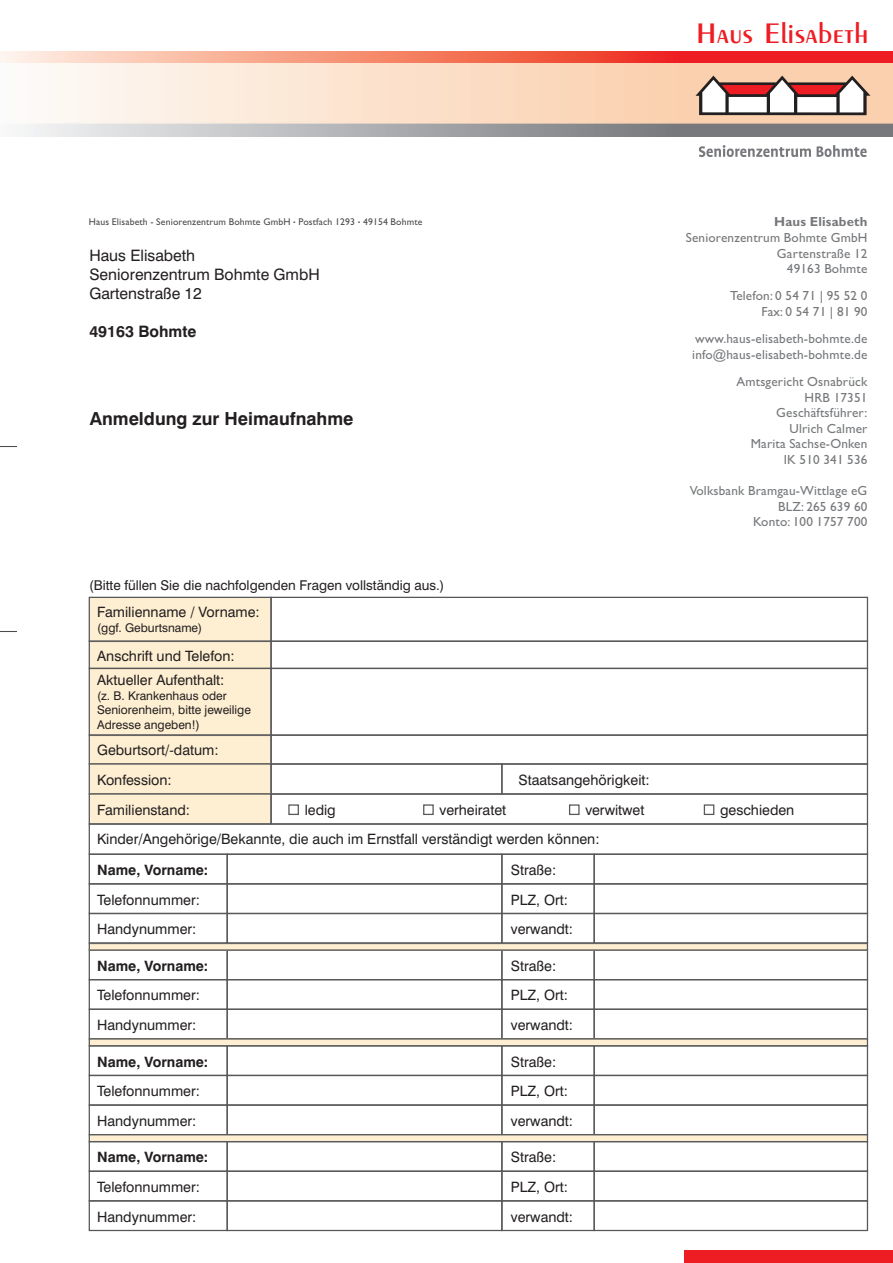
<style>
.page{position:relative;width:893px;height:1263px;background:#fff}
.page>*{position:absolute;margin:0;border:0;box-sizing:border-box;transform-origin:0 0}
.t1{font:600 30px "Exotic 350 BT";color:#ee1d23}
.t2{font:700 18px "Swiss 721 BT";color:#231f20}
.t3{font:15.75px/18.9px "Swiss 721 BT";color:#231f20}
.t4{font:700 15.75px "Swiss 721 BT";color:#231f20}
.t5{font:14.25px/29.8px "Swiss 721 BT";color:#231f20}
.t6{font:700 14.25px "Swiss 721 BT";color:#231f20}
.t7{font:13.5px "Swiss 721 BT";color:#231f20}
.t8{font:13.2px/15.6px "Gill Sans";letter-spacing:.015em;color:#76787b;text-align:right}
.t9{font:700 13.2px "Gill Sans";letter-spacing:.015em;color:#76787b}
.t10{font:12px/14.4px "Swiss 721 BT";color:#231f20}
.t11{font:9.75px "Gill Sans";letter-spacing:.015em;color:#4b4c4d}
.t12{font:700 9.75px "Gill Sans";color:#4b4c4d}
</style>
<div class="page">
<div style="left:685px;top:1250px;width:208px;height:13px;background:#ee1d23"></div>
<svg style="left:0;top:446px;width:17px;height:1px"></svg>
<svg style="left:0;top:631px;width:17px;height:1px"></svg>
<div style="left:89px;top:597px;width:183px;height:45px;border:1px solid #57585a"></div>
<div style="left:270px;top:597px;width:598px;height:45px;border:1px solid #57585a"></div>
<div style="left:89px;top:641px;width:183px;height:28px;border:1px solid #57585a"></div>
<div style="left:270px;top:641px;width:598px;height:28px;border:1px solid #57585a"></div>
<div style="left:89px;top:668px;width:183px;height:68px;border:1px solid #57585a"></div>
<div style="left:270px;top:668px;width:598px;height:68px;border:1px solid #57585a"></div>
<div style="left:89px;top:734px;width:183px;height:31px;border:1px solid #57585a"></div>
<div style="left:270px;top:734px;width:598px;height:31px;border:1px solid #57585a"></div>
<div style="left:89px;top:763px;width:183px;height:32px;border:1px solid #57585a"></div>
<div style="left:501px;top:763px;width:367px;height:32px;border:1px solid #57585a"></div>
<div style="left:270px;top:763px;width:232px;height:32px;border:1px solid #57585a"></div>
<div style="left:89px;top:793px;width:183px;height:32px;border:1px solid #57585a"></div>
<div style="left:270px;top:793px;width:598px;height:32px;border:1px solid #57585a"></div>
<div style="left:89px;top:823px;width:779px;height:32px;border:1px solid #57585a"></div>
<div style="left:89px;top:853px;width:139px;height:31px;border:1px solid #57585a"></div>
<div style="left:89px;top:949px;width:139px;height:31px;border:1px solid #57585a"></div>
<div style="left:89px;top:1045px;width:139px;height:31px;border:1px solid #57585a"></div>
<div style="left:89px;top:1141px;width:139px;height:31px;border:1px solid #57585a"></div>
<div style="left:89px;top:883px;width:139px;height:31px;border:1px solid #57585a"></div>
<div style="left:89px;top:979px;width:139px;height:31px;border:1px solid #57585a"></div>
<div style="left:89px;top:1075px;width:139px;height:31px;border:1px solid #57585a"></div>
<div style="left:89px;top:1170px;width:139px;height:31px;border:1px solid #57585a"></div>
<div style="left:89px;top:913px;width:139px;height:31px;border:1px solid #57585a"></div>
<div style="left:89px;top:1009px;width:139px;height:30px;border:1px solid #57585a"></div>
<div style="left:89px;top:1104px;width:139px;height:31px;border:1px solid #57585a"></div>
<div style="left:89px;top:1200px;width:139px;height:31px;border:1px solid #57585a"></div>
<div style="left:227px;top:853px;width:275px;height:31px;border:1px solid #57585a"></div>
<div style="left:227px;top:1045px;width:275px;height:31px;border:1px solid #57585a"></div>
<div style="left:227px;top:883px;width:275px;height:31px;border:1px solid #57585a"></div>
<div style="left:227px;top:979px;width:275px;height:31px;border:1px solid #57585a"></div>
<div style="left:227px;top:1075px;width:275px;height:31px;border:1px solid #57585a"></div>
<div style="left:227px;top:1170px;width:275px;height:31px;border:1px solid #57585a"></div>
<div style="left:227px;top:913px;width:275px;height:31px;border:1px solid #57585a"></div>
<div style="left:227px;top:1009px;width:275px;height:30px;border:1px solid #57585a"></div>
<div style="left:227px;top:1104px;width:275px;height:31px;border:1px solid #57585a"></div>
<div style="left:227px;top:1200px;width:275px;height:31px;border:1px solid #57585a"></div>
<div style="left:501px;top:853px;width:94px;height:31px;border:1px solid #57585a"></div>
<div style="left:501px;top:949px;width:94px;height:31px;border:1px solid #57585a"></div>
<div style="left:501px;top:1045px;width:94px;height:31px;border:1px solid #57585a"></div>
<div style="left:501px;top:1141px;width:94px;height:31px;border:1px solid #57585a"></div>
<div style="left:501px;top:883px;width:94px;height:31px;border:1px solid #57585a"></div>
<div style="left:501px;top:979px;width:94px;height:31px;border:1px solid #57585a"></div>
<div style="left:501px;top:1075px;width:94px;height:31px;border:1px solid #57585a"></div>
<div style="left:501px;top:1170px;width:94px;height:31px;border:1px solid #57585a"></div>
<div style="left:501px;top:913px;width:94px;height:31px;border:1px solid #57585a"></div>
<div style="left:501px;top:1009px;width:94px;height:30px;border:1px solid #57585a"></div>
<div style="left:501px;top:1104px;width:94px;height:31px;border:1px solid #57585a"></div>
<div style="left:501px;top:1200px;width:94px;height:31px;border:1px solid #57585a"></div>
<div style="left:594px;top:853px;width:274px;height:31px;border:1px solid #57585a"></div>
<div style="left:594px;top:1045px;width:274px;height:31px;border:1px solid #57585a"></div>
<div style="left:594px;top:883px;width:274px;height:31px;border:1px solid #57585a"></div>
<div style="left:594px;top:979px;width:274px;height:31px;border:1px solid #57585a"></div>
<div style="left:594px;top:1075px;width:274px;height:31px;border:1px solid #57585a"></div>
<div style="left:594px;top:1170px;width:274px;height:31px;border:1px solid #57585a"></div>
<div style="left:594px;top:913px;width:274px;height:31px;border:1px solid #57585a"></div>
<div style="left:594px;top:1009px;width:274px;height:30px;border:1px solid #57585a"></div>
<div style="left:594px;top:1104px;width:274px;height:31px;border:1px solid #57585a"></div>
<div style="left:594px;top:1200px;width:274px;height:31px;border:1px solid #57585a"></div>
<div style="left:89px;top:942px;width:779px;height:9px;border:1px solid #57585a"></div>
<div style="left:89px;top:1038px;width:779px;height:8px;border:1px solid #57585a"></div>
<div style="left:89px;top:1134px;width:779px;height:8px;border:1px solid #57585a"></div>
<div style="left:288px;top:804px;width:11px;height:11px;border:1px solid #57585a"></div>
<div style="left:569px;top:804px;width:11px;height:11px;border:1px solid #57585a"></div>
<div style="left:423px;top:804px;width:11px;height:11px;border:1px solid #57585a"></div>
<div style="left:704px;top:804px;width:10px;height:11px;border:1px solid #57585a"></div>
<img style="left:0;top:51px;width:893px;height:13px">
<svg style="left:696px;top:76px;width:174px;height:39px"></svg>
<svg style="left:699px;top:145px;width:112px;height:12px"></svg>
<svg style="left:817px;top:145px;width:50px;height:12px"></svg>
<p class="t11" style="left:89px;top:218px;width:335px">Haus Elisabeth - Seniorenzentrum Bohmte GmbH Postfach 1293 49154 Bohmte</p>
<p class="t12" style="left:293px;top:216px;width:4px">.</p>
<p class="t12" style="left:358px;top:216px;width:4px">.</p>
<p class="t3" style="left:89px;top:248px;width:232px">Haus Elisabeth<br>Seniorenzentrum Bohmte GmbH<br>Gartenstraße 12</p>
<p class="t4" style="left:89px;top:325px;width:109px">49163 Bohmte</p>
<p class="t2" style="left:90px;top:412px;width:265px">Anmeldung zur Heimaufnahme</p>
<p class="t7" style="left:89px;top:580px;width:357px">(Bitte füllen Sie die nachfolgenden Fragen vollständig aus.)</p>
<p class="t5" style="left:97px;top:599px;width:164px">Familienname / Vorname:</p>
<p class="t10" style="left:97px;top:622px;width:107px">(ggf. Geburtsname)</p>
<p class="t5" style="left:97px;top:666px;width:129px">Aktueller Aufenthalt:</p>
<p class="t10" style="left:97px;top:690px;width:155px">(z. B. Krankenhaus oder<br>Seniorenheim, bitte jeweilige<br>Adresse angeben!)</p>
<p class="t5" style="left:97px;top:642px;width:139px">Anschrift und Telefon:</p>
<h1 class="t1" style="left:696px;top:20px;width:174px">Haus Elisabeth</h1>
<p class="t9" style="left:774px;top:217px;width:95px">Haus Elisabeth</p>
<p class="t8" style="left:686px;top:231px;width:183px">Seniorenzentrum Bohmte GmbH<br>Gartenstraße 12<br>49163 Bohmte</p>
<p class="t8" style="left:730px;top:290px;width:139px">Telefon: 0 54 71 | 95 52 0<br>Fax: 0 54 71 | 81 90</p>
<p class="t8" style="left:692px;top:332px;width:177px;text-align:left">www.haus-elisabeth-bohmte.de info@haus-elisabeth-bohmte.de</p>
<p class="t8" style="left:736px;top:375px;width:132px">Amtsgericht Osnabrück<br>HRB 17351<br>Geschäftsführer:<br>Ulrich Calmer<br>Marita Sachse-Onken<br>IK 510 341 536</p>
<p class="t8" style="left:690px;top:484px;width:179px">Volksbank Bramgau-Wittlage eG<br>BLZ: 265 639 60<br>Konto: 100 1757 700</p>
<p class="t5" style="left:97px;top:736px;width:123px">Geburtsort/-datum:<br>Konfession:<br>Familienstand:</p>
<p class="t5" style="left:519px;top:766px;width:133px">Staatsangehörigkeit:</p>
<p class="t5" style="left:305px;top:796px;width:33px">ledig</p>
<p class="t5" style="left:439px;top:796px;width:68px">verheiratet</p>
<p class="t5" style="left:585px;top:796px;width:61px">verwitwet</p>
<p class="t5" style="left:720px;top:796px;width:76px">geschieden</p>
<p class="t5" style="left:97px;top:826px;width:504px">Kinder/Angehörige/Bekannte, die auch im Ernstfall verständigt werden können:</p>
<p class="t6" style="left:97px;top:864px;width:113px">Name, Vorname:</p>
<p class="t5" style="left:511px;top:856px;width:47px">Straße:</p>
<p class="t5" style="left:97px;top:886px;width:104px">Telefonnummer:</p>
<p class="t5" style="left:511px;top:886px;width:59px">PLZ, Ort:</p>
<p class="t5" style="left:97px;top:916px;width:101px">Handynummer:</p>
<p class="t5" style="left:511px;top:916px;width:64px">verwandt:</p>
<p class="t6" style="left:97px;top:960px;width:113px">Name, Vorname:</p>
<p class="t5" style="left:511px;top:952px;width:47px">Straße:</p>
<p class="t5" style="left:97px;top:982px;width:104px">Telefonnummer:</p>
<p class="t5" style="left:511px;top:982px;width:59px">PLZ, Ort:</p>
<p class="t5" style="left:97px;top:1011px;width:101px">Handynummer:</p>
<p class="t5" style="left:511px;top:1011px;width:64px">verwandt:</p>
<p class="t6" style="left:97px;top:1056px;width:113px">Name, Vorname:</p>
<p class="t5" style="left:511px;top:1048px;width:47px">Straße:</p>
<p class="t5" style="left:97px;top:1078px;width:104px">Telefonnummer:</p>
<p class="t5" style="left:511px;top:1078px;width:59px">PLZ, Ort:</p>
<p class="t5" style="left:97px;top:1107px;width:101px">Handynummer:</p>
<p class="t5" style="left:511px;top:1107px;width:64px">verwandt:</p>
<p class="t6" style="left:97px;top:1151px;width:113px">Name, Vorname:</p>
<p class="t5" style="left:511px;top:1144px;width:47px">Straße:</p>
<p class="t5" style="left:97px;top:1173px;width:104px">Telefonnummer:</p>
<p class="t5" style="left:511px;top:1173px;width:59px">PLZ, Ort:</p>
<p class="t5" style="left:97px;top:1203px;width:101px">Handynummer:</p>
<p class="t5" style="left:511px;top:1203px;width:64px">verwandt:</p>
</div>
